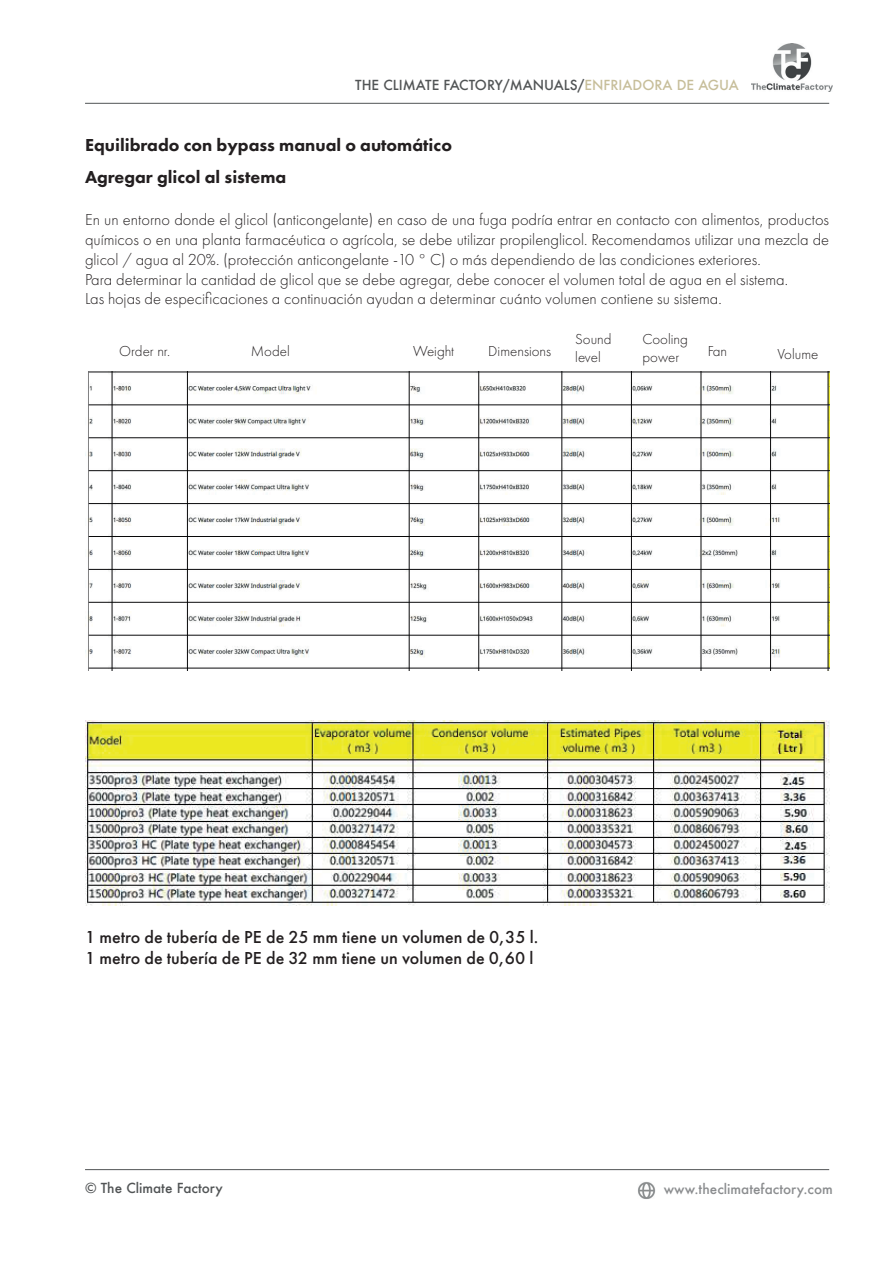
<style>
.page{position:relative;width:893px;height:1263px;background:#fff}
.page>*{position:absolute;margin:0;border:0;box-sizing:border-box;transform-origin:0 0}
.t1{font:500 18px/21.6px "Futura PT";color:#231f20}
.t2{font:800 18px/31.7px "Futura PT";color:#231f20}
.t3{font:300 16.5px/19.8px "Futura PT";color:#231f20}
.t4{font:300 15px/18px "Futura PT";color:#231f20}
.t5{font:500 13.5px "Futura";color:#515455}
.t6{font:500 13.5px "Futura";color:#8b8d8f}
.s1{color:#c7be9a}
</style>
<div class="page">
<img style="left:752px;top:44px;width:80px;height:48px">
<hr style="left:85px;top:103px;width:744px;height:1px;background:#515455">
<hr style="left:85px;top:1169px;width:744px;height:1px;background:#515455">
<img style="left:638px;top:1182px;width:18px;height:17px">
<img style="left:85px;top:371px;width:744px;height:300px">
<img style="left:85px;top:720px;width:744px;height:186px">
<p class="t5" style="left:355px;top:76px;width:385px">THE CLIMATE FACTORY/MANUALS/<span class="s1">ENFRIADORA DE AGUA</span></p>
<p class="t2" style="left:85px;top:129px;width:368px">Equilibrado con bypass manual o automático<br>Agregar glicol al sistema</p>
<p class="t3" style="left:85px;top:210px;width:746px">En un entorno donde el glicol (anticongelante) en caso de una fuga podría entrar en contacto con alimentos, productos químicos o en una planta farmacéutica o agrícola, se debe utilizar propilenglicol. Recomendamos utilizar una mezcla de glicol / agua al 20%. (protección anticongelante -10 ° C) o más dependiendo de las condiciones exteriores.<br>Para determinar la cantidad de glicol que se debe agregar, debe conocer el volumen total de agua en el sistema.<br>Las hojas de especificaciones a continuación ayudan a determinar cuánto volumen contiene su sistema.</p>
<p class="t4" style="left:119px;top:342px;width:53px">Order nr.</p>
<p class="t4" style="left:251px;top:342px;width:40px">Model</p>
<p class="t4" style="left:413px;top:342px;width:42px">Weight</p>
<p class="t4" style="left:488px;top:342px;width:64px">Dimensions</p>
<p class="t4" style="left:575px;top:331px;width:38px">Sound level</p>
<p class="t4" style="left:642px;top:331px;width:47px">Cooling power</p>
<p class="t4" style="left:708px;top:342px;width:21px">Fan</p>
<p class="t4" style="left:777px;top:345px;width:42px">Volume</p>
<p class="t1" style="left:85px;top:926px;width:455px">1 metro de tubería de PE de 25 mm tiene un volumen de 0,35 l.<br>1 metro de tubería de PE de 32 mm tiene un volumen de 0,60 l</p>
<p class="t5" style="left:85px;top:1179px;width:139px">© The Climate Factory</p>
<p class="t6" style="left:664px;top:1180px;width:171px">www.theclimatefactory.com</p>
</div>
